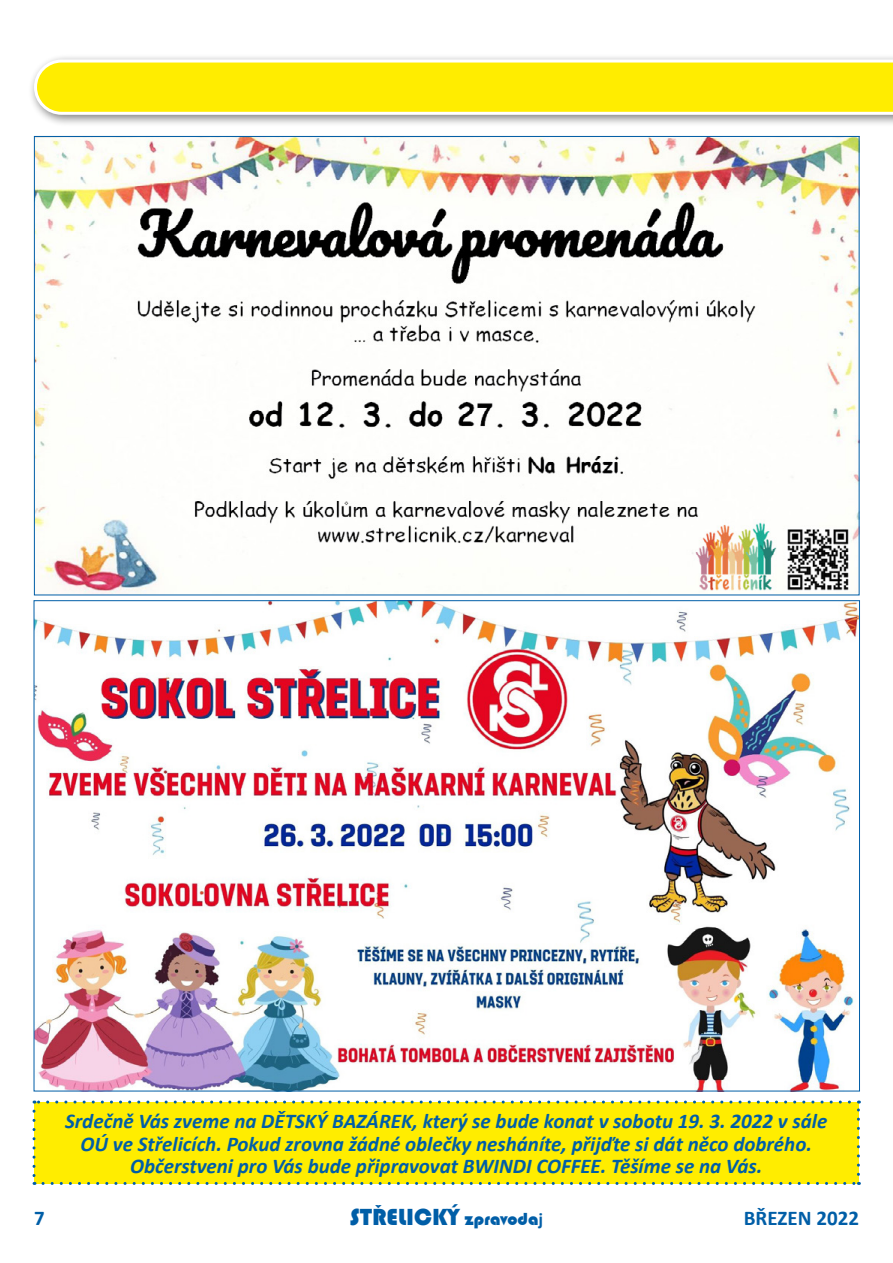
<style>
.page{position:relative;width:893px;height:1263px;background:#fff}
.page>*{position:absolute;margin:0;border:0;box-sizing:border-box;transform-origin:0 0}
.t1{font:24px "Bauhaus 93";color:#005ea7}
.t2{font:italic 700 21px/22.5px "Calibri";color:#005ea7;text-align:center}
.t3{font:700 21px "Calibri";color:#005ea7}
.s1{font-size:18px}
.s2{font-family:"Calibri";font-weight:700;font-size:18px}
</style>
<div class="page">
<div style="left:28px;top:53px;width:865px;height:74px;background:#000;opacity:.5"></div>
<svg style="left:34px;top:60px;width:859px;height:55px;background:#feee1c"></svg>
<div style="left:34px;top:1102px;width:824px;height:81px;background:#ffed00"></div>
<svg style="left:33px;top:1111px;width:3px;height:74px"></svg>
<svg style="left:43px;top:1182px;width:816px;height:3px"></svg>
<svg style="left:857px;top:1100px;width:3px;height:74px"></svg>
<svg style="left:34px;top:1100px;width:815px;height:3px"></svg>
<img style="left:36px;top:138px;width:821px;height:455px">
<img style="left:36px;top:602px;width:822px;height:487px">
<p class="t2" style="left:65px;top:1109px;width:764px">Srdečně Vás zveme na DĚTSKÝ BAZÁREK, který se bude konat v sobotu 19. 3. 2022 v sále<br>OÚ ve Střelicích. Pokud zrovna žádné oblečky nesháníte, přijďte si dát něco dobrého.<br>Občerstveni pro Vás bude připravovat BWINDI COFFEE. Těšíme se na Vás.</p>
<p class="t3" style="left:34px;top:1203px;width:12px">7</p>
<p class="t1" style="left:350px;top:1203px;width:195px">STRˇ ELICKÝ <span class="s1">zpravoda</span><span class="s2">j</span></p>
<p class="t3" style="left:744px;top:1203px;width:117px">BŘEZEN 2022</p>
</div>
